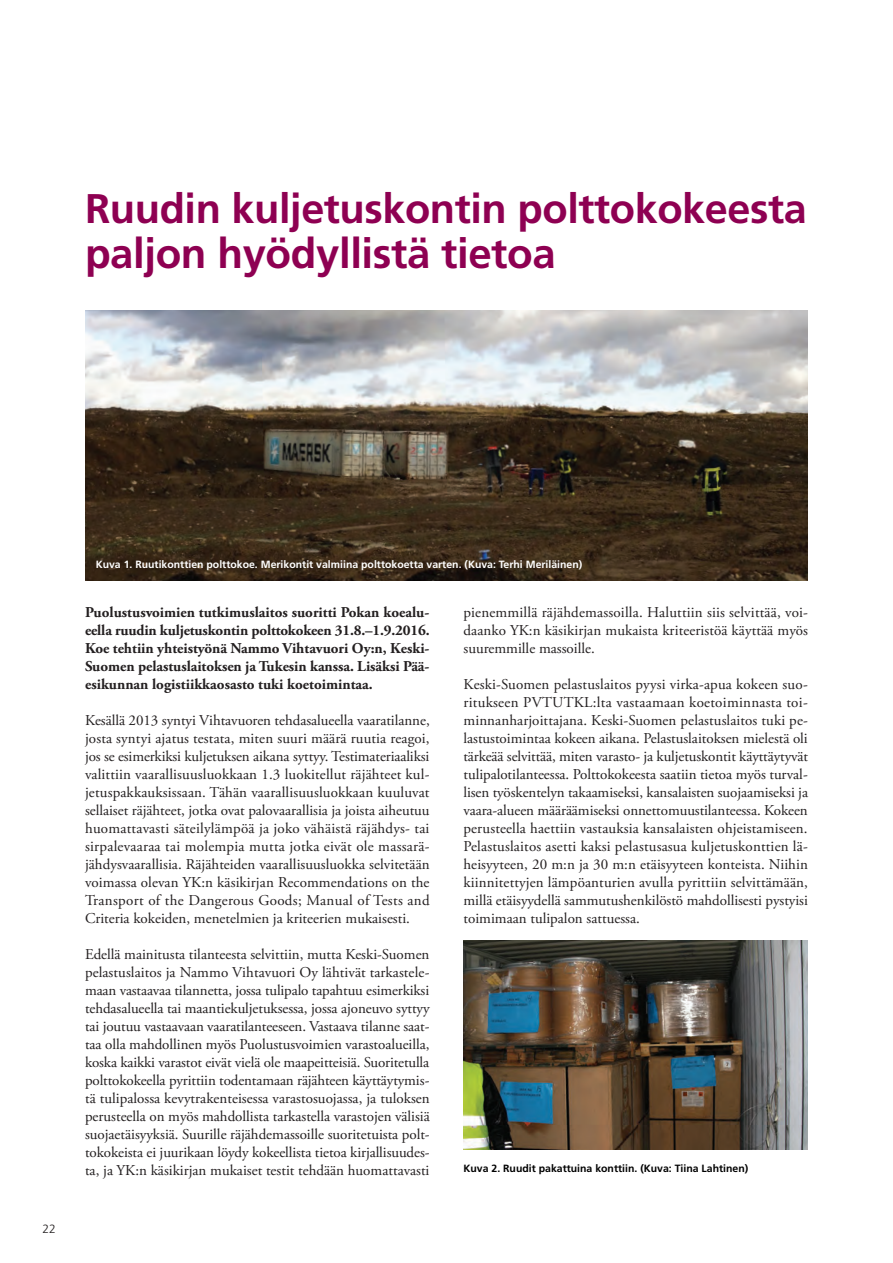
<style>
.page{position:relative;width:893px;height:1263px;background:#fff}
.page>*{position:absolute;margin:0;border:0;box-sizing:border-box;transform-origin:0 0}
.t1{font:700 42px "Frutiger LT";letter-spacing:-.01em;color:#8e0052}
.t2{font:700 41.4px "Frutiger LT";letter-spacing:-.01em;color:#8e0052}
.t3{font:15px/18px "Adobe Garamond Pro";color:#231f20;text-align:justify}
.t4{font:700 15px/18px "Adobe Garamond Pro";color:#231f20;text-align:justify}
.t5{font:300 12px "Frutiger LT";color:#231f20}
.t6{font:700 10.5px "Frutiger LT";color:#fff}
.t7{font:700 10.5px "Frutiger LT";color:#000}
</style>
<div class="page">
<img style="left:85px;top:311px;width:723px;height:269px">
<img style="left:463px;top:941px;width:345px;height:208px">
<p class="t2" style="left:85px;top:184px;width:723px">Ruudin kuljetuskontin polttokokeesta</p>
<p class="t1" style="left:85px;top:229px;width:472px">paljon hyödyllistä tietoa</p>
<p class="t5" style="left:43px;top:1222px;width:15px">22</p>
<p class="t6" style="left:96px;top:558px;width:488px">Kuva 1. Ruutikonttien polttokoe. Merikontit valmiina polttokoetta varten. (Kuva: Terhi Meriläinen)</p>
<p class="t4" style="left:85px;top:603px;width:346px">Puolustusvoimien tutkimuslaitos suoritti Pokan koealu&shy;eella ruudin kuljetuskontin polttokokeen 31.8.–1.9.2016.<br>Koe tehtiin yhteistyönä Nammo Vihtavuori Oy:n, Keski-Suomen pelastuslaitoksen ja Tukesin kanssa. Lisäksi Pää&shy;esikunnan logistiikkaosasto tuki koetoimintaa.</p>
<p class="t3" style="left:85px;top:711px;width:346px">Kesällä 2013 syntyi Vihtavuoren tehdasalueella vaaratilanne, josta syntyi ajatus testata, miten suuri määrä ruutia reagoi, jos se esimerkiksi kuljetuksen aikana syttyy. Testimateriaaliksi valittiin vaarallisuusluokkaan 1.3 luokitellut räjähteet kul&shy;jetuspakkauksissaan. Tähän vaarallisuusluokkaan kuuluvat sellaiset räjähteet, jotka ovat palovaarallisia ja joista aiheutuu huomattavasti säteilylämpöä ja joko vähäistä räjähdys- tai sirpalevaaraa tai molempia mutta jotka eivät ole massarä&shy;jähdysvaarallisia. Räjähteiden vaarallisuusluokka selvitetään voimassa olevan YK:n käsikirjan Recommendations on the Transport of the Dangerous Goods; Manual of Tests and Criteria kokeiden, menetelmien ja kriteerien mukaisesti.</p>
<p class="t3" style="left:85px;top:945px;width:346px">Edellä mainitusta tilanteesta selvittiin, mutta Keski-Suomen pelastuslaitos ja Nammo Vihtavuori Oy lähtivät tarkastele&shy;maan vastaavaa tilannetta, jossa tulipalo tapahtuu esimerkiksi tehdasalueella tai maantiekuljetuksessa, jossa ajoneuvo syttyy tai joutuu vastaavaan vaaratilanteeseen. Vastaava tilanne saat&shy;taa olla mahdollinen myös Puolustusvoimien varastoalueilla, koska kaikki varastot eivät vielä ole maapeitteisiä. Suoritetulla polttokokeella pyrittiin todentamaan räjähteen käyttäytymis&shy;tä tulipalossa kevytrakenteisessa varastosuojassa, ja tuloksen perusteella on myös mahdollista tarkastella varastojen välisiä suojaetäisyyksiä. Suurille räjähdemassoille suoritetuista polt&shy;tokokeista ei juurikaan löydy kokeellista tietoa kirjallisuudes&shy;ta, ja YK:n käsikirjan mukaiset testit tehdään huomattavasti</p>
<p class="t3" style="left:463px;top:603px;width:346px">pienemmillä räjähdemassoilla. Haluttiin siis selvittää, voi&shy;daanko YK:n käsikirjan mukaista kriteeristöä käyttää myös suuremmille massoille.</p>
<p class="t3" style="left:463px;top:675px;width:346px">Keski-Suomen pelastuslaitos pyysi virka-apua kokeen suo&shy;ritukseen PVTUTKL:lta vastaamaan koetoiminnasta toi&shy;minnanharjoittajana. Keski-Suomen pelastuslaitos tuki pe&shy;lastustoimintaa kokeen aikana. Pelastuslaitoksen mielestä oli tärkeää selvittää, miten varasto- ja kuljetuskontit käyttäytyvät tulipalotilanteessa. Polttokokeesta saatiin tietoa myös turval&shy;lisen työskentelyn takaamiseksi, kansalaisten suojaamiseksi ja vaara-alueen määräämiseksi onnettomuustilanteessa. Kokeen perusteella haettiin vastauksia kansalaisten ohjeistamiseen.<br>Pelastuslaitos asetti kaksi pelastusasua kuljetuskonttien lä&shy;heisyyteen, 20 m:n ja 30 m:n etäisyyteen konteista. Niihin kiinnitettyjen lämpöanturien avulla pyrittiin selvittämään, millä etäisyydellä sammutushenkilöstö mahdollisesti pystyisi toimimaan tulipalon sattuessa.</p>
<p class="t7" style="left:463px;top:1162px;width:286px">Kuva 2. Ruudit pakattuina konttiin. (Kuva: Tiina Lahtinen)</p>
</div>
